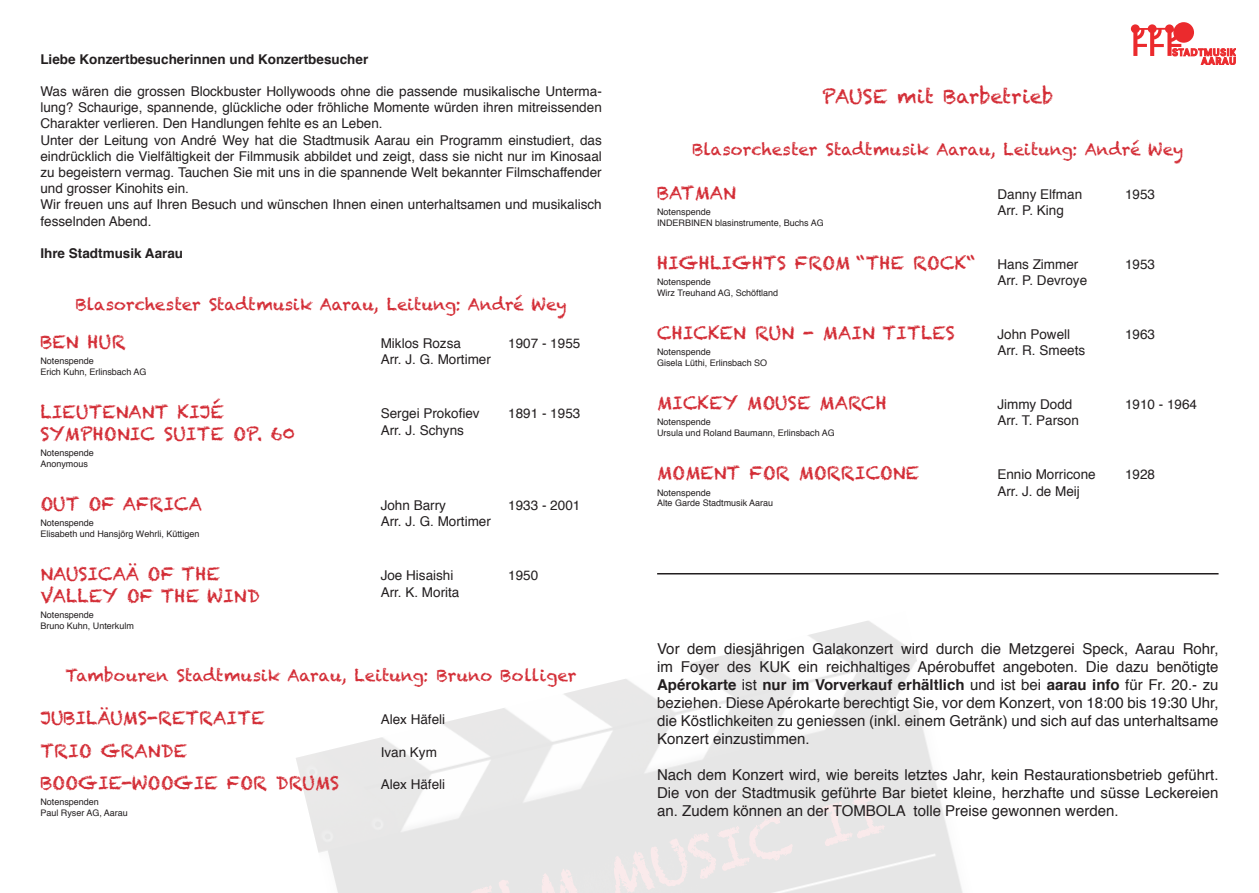
<style>
.page{position:relative;width:1259px;height:893px;background:#fff}
.page>*{position:absolute;margin:0;border:0;box-sizing:border-box;transform-origin:0 0}
.t1{font:19.5px "Chalkduster";color:#d32c35}
.t2{font:18px "Chalkduster";color:#d32c35}
.t3{font:16.5px "Chalkduster";color:#d32c35}
.t4{font:15px/18px "Helvetica";color:#231f20;text-align:justify}
.t5{font:13.5px/16.2px "Helvetica";color:#231f20;text-align:justify}
.t6{font:700 13.5px "Helvetica";color:#231f20}
.t7{font:9px "Helvetica";color:#231f20}
.s1{font-family:"Helvetica";font-size:13.5px;color:#231f20}
.s2{font-weight:700}
</style>
<div class="page">
<hr style="left:657px;top:573px;width:561px;height:1px;background:#231f20">
<svg style="left:1131px;top:22px;width:104px;height:43px"></svg>
<p class="t6" style="left:40px;top:48px;width:329px">Liebe Konzertbesucherinnen und Konzertbesucher</p>
<p class="t5" style="left:40px;top:84px;width:563px">Was wären die grossen Blockbuster Hollywoods ohne die passende musikalische Unterma&shy;lung? Schaurige, spannende, glückliche oder fröhliche Momente würden ihren mitreissenden Charakter verlieren. Den Handlungen fehlte es an Leben.</p>
<p class="t5" style="left:40px;top:132px;width:563px">Unter der Leitung von André Wey hat die Stadtmusik Aarau ein Programm einstudiert, das eindrücklich die Vielfältigkeit der Filmmusik abbildet und zeigt, dass sie nicht nur im Kinosaal zu begeistern vermag. Tauchen Sie mit uns in die spannende Welt bekannter Filmschaffender und grosser Kinohits ein.</p>
<p class="t5" style="left:40px;top:197px;width:563px">Wir freuen uns auf Ihren Besuch und wünschen Ihnen einen unterhaltsamen und musikalisch fesselnden Abend.</p>
<p class="t6" style="left:40px;top:242px;width:144px">Ihre Stadtmusik Aarau</p>
<p class="t3" style="left:76px;top:295px;width:492px">Blasorchester Stadtmusik Aarau, Leitung: André Wey</p>
<p class="t2" style="left:40px;top:331px;width:87px">BEN HUR</p>
<p class="t5" style="left:381px;top:336px;width:82px">Miklos Rozsa</p>
<p class="t5" style="left:508px;top:336px;width:74px">1907 - 1955</p>
<p class="t7" style="left:40px;top:354px;width:55px">Notenspende</p>
<p class="t5" style="left:381px;top:352px;width:112px">Arr. J. G. Mortimer</p>
<p class="t7" style="left:40px;top:365px;width:108px">Erich Kuhn, Erlinsbach AG</p>
<p class="t2" style="left:40px;top:401px;width:185px">LIEUTENANT KIJÉ</p>
<p class="t5" style="left:381px;top:406px;width:101px">Sergei Prokofiev</p>
<p class="t5" style="left:508px;top:406px;width:74px">1891 - 1953</p>
<p class="t2" style="left:40px;top:423px;width:256px">SYMPHONIC SUITE OP. 60</p>
<p class="t5" style="left:381px;top:423px;width:85px">Arr. J. Schyns</p>
<p class="t7" style="left:40px;top:446px;width:55px">Notenspende</p>
<p class="t7" style="left:40px;top:457px;width:49px">Anonymous</p>
<p class="t2" style="left:40px;top:493px;width:163px">OUT OF AFRICA</p>
<p class="t5" style="left:381px;top:498px;width:67px">John Barry</p>
<p class="t5" style="left:508px;top:498px;width:74px">1933 - 2001</p>
<p class="t7" style="left:40px;top:516px;width:55px">Notenspende</p>
<p class="t5" style="left:381px;top:514px;width:112px">Arr. J. G. Mortimer</p>
<p class="t7" style="left:40px;top:527px;width:160px">Elisabeth und Hansjörg Wehrli, Küttigen</p>
<p class="t2" style="left:40px;top:563px;width:181px">NAUSICAÄ OF THE</p>
<p class="t5" style="left:381px;top:568px;width:74px">Joe Hisaishi</p>
<p class="t5" style="left:508px;top:568px;width:32px">1950</p>
<p class="t2" style="left:40px;top:585px;width:221px">VALLEY OF THE WIND</p>
<p class="t5" style="left:381px;top:585px;width:80px">Arr. K. Morita</p>
<p class="t7" style="left:40px;top:608px;width:55px">Notenspende</p>
<p class="t7" style="left:40px;top:619px;width:95px">Bruno Kuhn, Unterkulm</p>
<p class="t3" style="left:66px;top:666px;width:512px">Tambouren Stadtmusik Aarau, Leitung: Bruno Bolliger</p>
<p class="t2" style="left:40px;top:707px;width:226px">JUBILÄUMS-RETRAITE</p>
<p class="t5" style="left:381px;top:712px;width:66px">Alex Häfeli</p>
<p class="t2" style="left:40px;top:740px;width:148px">TRIO GRANDE</p>
<p class="t5" style="left:381px;top:744px;width:58px">Ivan Kym</p>
<p class="t2" style="left:40px;top:772px;width:300px">BOOGIE-WOOGIE FOR DRUMS</p>
<p class="t5" style="left:381px;top:777px;width:66px">Alex Häfeli</p>
<p class="t7" style="left:40px;top:795px;width:60px">Notenspenden</p>
<p class="t7" style="left:40px;top:806px;width:89px">Paul Ryser AG, Aarau</p>
<p class="t1" style="left:822px;top:85px;width:233px">PAUSE mit Barbetrieb</p>
<p class="t3" style="left:692px;top:140px;width:492px">Blasorchester Stadtmusik Aarau, Leitung: André Wey</p>
<p class="t2" style="left:657px;top:182px;width:80px">BATMAN</p>
<p class="t5" style="left:997px;top:186px;width:86px">Danny Elfman</p>
<p class="t5" style="left:1125px;top:186px;width:32px">1953</p>
<p class="t7" style="left:657px;top:205px;width:55px">Notenspende</p>
<p class="t5" style="left:997px;top:202px;width:68px">Arr. P. King</p>
<p class="t7" style="left:657px;top:215px;width:168px">INDERBINEN blasinstrumente, Buchs AG</p>
<p class="t2" style="left:657px;top:252px;width:423px">HIGHLIGHTS FROM “THE ROCK“ <span class="s1">Hans Zimmer</span></p>
<p class="t5" style="left:1125px;top:256px;width:32px">1953</p>
<p class="t7" style="left:657px;top:275px;width:55px">Notenspende</p>
<p class="t5" style="left:997px;top:273px;width:91px">Arr. P. Devroye</p>
<p class="t7" style="left:657px;top:286px;width:123px">Wirz Treuhand AG, Schöftland</p>
<p class="t2" style="left:657px;top:322px;width:299px">CHICKEN RUN - MAIN TITLES</p>
<p class="t5" style="left:997px;top:327px;width:74px">John Powell</p>
<p class="t5" style="left:1125px;top:327px;width:32px">1963</p>
<p class="t7" style="left:657px;top:345px;width:55px">Notenspende</p>
<p class="t5" style="left:997px;top:343px;width:89px">Arr. R. Smeets</p>
<p class="t7" style="left:657px;top:356px;width:112px">Gisela Lüthi, Erlinsbach SO</p>
<p class="t2" style="left:657px;top:392px;width:231px">MICKEY MOUSE MARCH</p>
<p class="t5" style="left:997px;top:397px;width:77px">Jimmy Dodd</p>
<p class="t5" style="left:1125px;top:397px;width:74px">1910 - 1964</p>
<p class="t7" style="left:657px;top:415px;width:55px">Notenspende</p>
<p class="t5" style="left:997px;top:413px;width:83px">Arr. T. Parson</p>
<p class="t7" style="left:657px;top:426px;width:179px">Ursula und Roland Baumann, Erlinsbach AG</p>
<p class="t2" style="left:657px;top:463px;width:263px">MOMENT FOR MORRICONE</p>
<p class="t5" style="left:997px;top:467px;width:100px">Ennio Morricone</p>
<p class="t5" style="left:1125px;top:467px;width:32px">1928</p>
<p class="t7" style="left:657px;top:485px;width:55px">Notenspende</p>
<p class="t5" style="left:997px;top:483px;width:84px">Arr. J. de Meij</p>
<p class="t7" style="left:657px;top:496px;width:118px">Alte Garde Stadtmusik Aarau</p>
<p class="t4" style="left:657px;top:640px;width:563px">Vor dem diesjährigen Galakonzert wird durch die Metzgerei Speck, Aarau Rohr, im Foyer des KUK ein reichhaltiges Apérobuffet angeboten. Die dazu benötigte <span class="s2">Apérokarte</span> ist <span class="s2">nur im Vorverkauf erhältlich</span> und ist bei <span class="s2">aarau info</span> für Fr. 20.- zu beziehen. Diese Apérokarte berechtigt Sie, vor dem Konzert, von 18:00 bis 19:30 Uhr, die Köstlichkeiten zu geniessen (inkl. einem Getränk) und sich auf das unterhaltsame Konzert einzustimmen.</p>
<p class="t4" style="left:657px;top:766px;width:563px">Nach dem Konzert wird, wie bereits letztes Jahr, kein Restaurationsbetrieb geführt.<br>Die von der Stadtmusik geführte Bar bietet kleine, herzhafte und süsse Leckereien an. Zudem können an der TOMBOLA tolle Preise gewonnen werden.</p>
</div>
